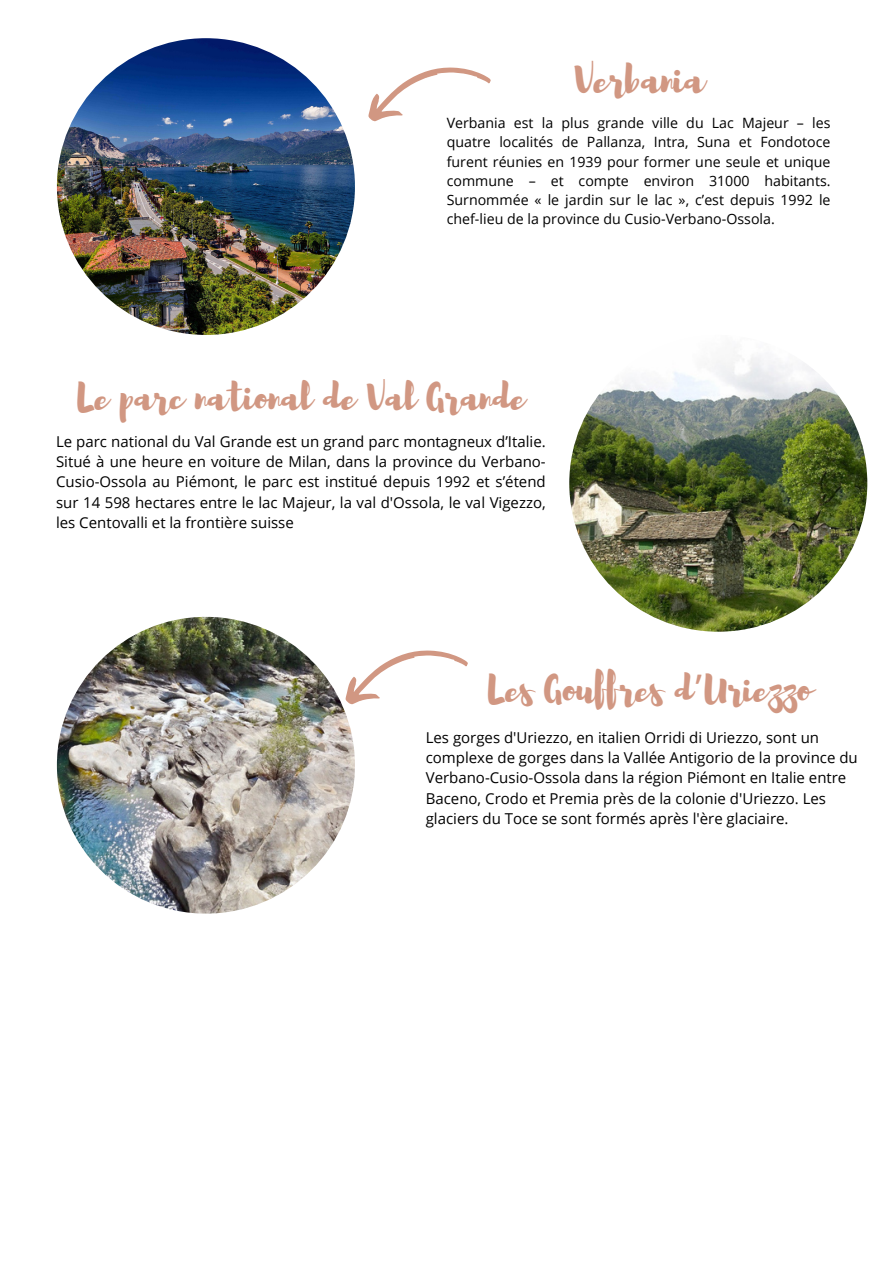
<style>
.page{position:relative;width:893px;height:1264px;background:#fff}
.page>*{position:absolute;margin:0;border:0;box-sizing:border-box;transform-origin:0 0}
.t1{font:39px "Brusher";color:#d19782}
.t2{font:37.5px "Brusher";color:#d19782}
.t3{font:15px/20.2px "Open Sans";color:#000}
.t4{font:14.25px/19.2px "Open Sans";color:#000;text-align:justify}
.s1{font-family:"Noto Sans Gurmukhi"}
</style>
<div class="page">
<img style="left:57px;top:38px;width:298px;height:297px;border-radius:50%">
<img style="left:569px;top:335px;width:298px;height:296px;border-radius:50%">
<img style="left:57px;top:617px;width:298px;height:296px;border-radius:50%">
<svg style="left:368px;top:67px;width:123px;height:55px"></svg>
<svg style="left:337px;top:650px;width:131px;height:62px"></svg>
<h1 class="t1" style="left:574px;top:54px;width:131px">Verbania</h1>
<p class="t4" style="left:446px;top:113px;width:385px">Verbania est la plus grande ville du Lac Majeur – les quatre localités de Pallanza, Intra, Suna et Fondotoce furent réunies en 1939 pour former une seule et unique commune – et compte environ 31000 habitants.<br>Surnommée « le jardin sur le lac », c’est depuis 1992 le chef-lieu de la province du Cusio-Verbano-Ossola.</p>
<p class="t2" style="left:77px;top:372px;width:450px">Le parc national de Val Grande</p>
<p class="t3" style="left:56px;top:431px;width:491px;text-align:justify">Le parc national du Val Grande est un grand parc montagneux d’Italie.<br>Situé à une heure en voiture de Milan, dans la province du Verbano-Cusio-Ossola au Piémont, le parc est institué depuis 1992 et s’étend sur 14 598 hectares entre le lac Majeur, la val d'Ossola, le val Vigezzo, les Centovalli et la frontière suisse</p>
<p class="t2" style="left:487px;top:664px;width:325px">Les Gouffres d<span class="s1">’</span>Uriezzo</p>
<p class="t3" style="left:425px;top:727px;width:433px">Les gorges d'Uriezzo, en italien Orridi di Uriezzo, sont un complexe de gorges dans la Vallée Antigorio de la province du Verbano-Cusio-Ossola dans la région Piémont en Italie entre Baceno, Crodo et Premia près de la colonie d'Uriezzo. Les glaciers du Toce se sont formés après l'ère glaciaire.</p>
</div>
